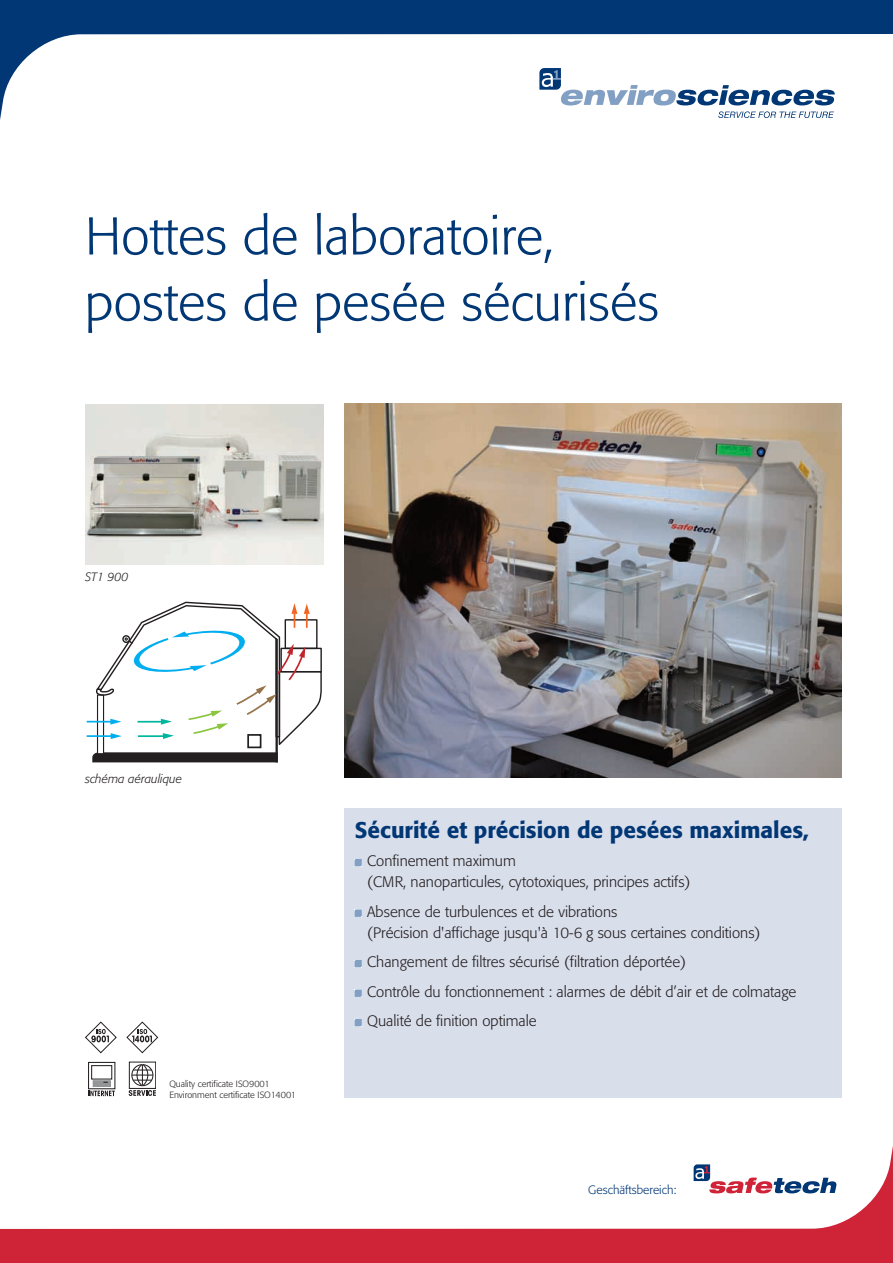
<style>
.page{position:relative;width:893px;height:1263px;background:#fff}
.page>*{position:absolute;margin:0;border:0;box-sizing:border-box;transform-origin:0 0}
.t1{font:300 52.5px/66.2px "Formata";color:#013775}
.t2{font:500 22.5px "Formata";color:#013775}
.t3{font:300 15px/21px "Formata";color:#231f20}
.t4{font:italic 300 12px "Formata";color:#231f20}
.t5{font:300 12px "Formata";color:#013775}
.t6{font:300 9px/10.5px "Formata";color:#231f20}
</style>
<div class="page">
<img style="left:344px;top:404px;width:498px;height:373px">
<svg style="left:0;top:1061px;width:893px;height:202px"></svg>
<svg style="left:0;top:0;width:893px;height:120px"></svg>
<svg style="left:718px;top:111px;width:116px;height:7px"></svg>
<svg style="left:539px;top:68px;width:296px;height:37px"></svg>
<svg style="left:694px;top:1164px;width:142px;height:29px"></svg>
<svg style="left:87px;top:602px;width:235px;height:160px"></svg>
<div style="left:247px;top:734px;width:14px;height:14px;border:2px solid #231f20"></div>
<img style="left:85px;top:405px;width:238px;height:159px">
<div style="left:344px;top:808px;width:498px;height:289px;background:#d9deeb"></div>
<svg style="left:354px;top:859px;width:8px;height:7px"></svg>
<svg style="left:354px;top:909px;width:8px;height:8px"></svg>
<svg style="left:354px;top:960px;width:8px;height:7px"></svg>
<svg style="left:354px;top:989px;width:8px;height:8px"></svg>
<svg style="left:354px;top:1019px;width:8px;height:7px"></svg>
<svg style="left:85px;top:1021px;width:32px;height:32px"></svg>
<svg style="left:88px;top:1062px;width:29px;height:36px"></svg>
<svg style="left:90px;top:1064px;width:23px;height:23px"></svg>
<div style="left:88px;top:1062px;width:27px;height:27px;border:1px solid #231f20"></div>
<svg style="left:88px;top:1090px;width:27px;height:6px"></svg>
<div style="left:92px;top:1065px;width:20px;height:14px;background:#fff"></div>
<div style="left:91px;top:1065px;width:21px;height:14px;border:1px solid #231f20"></div>
<div style="left:93px;top:1081px;width:17px;height:5px;background:#939598"></div>
<div style="left:93px;top:1080px;width:17px;height:7px;border:1px solid #939598"></div>
<svg style="left:127px;top:1021px;width:31px;height:32px"></svg>
<div style="left:129px;top:1062px;width:28px;height:36px;background:#fff"></div>
<svg style="left:129px;top:1063px;width:27px;height:33px"></svg>
<h1 class="t1" style="left:85px;top:207px;width:576px">Hottes de laboratoire, postes de pesée sécurisés</h1>
<p class="t4" style="left:85px;top:572px;width:45px">ST1 900</p>
<p class="t4" style="left:85px;top:774px;width:98px">schéma aéraulique</p>
<p class="t6" style="left:169px;top:1079px;width:128px">Quality certificate ISO9001<br>Environment certificate ISO14001</p>
<h2 class="t2" style="left:355px;top:820px;width:455px">Sécurité et précision de pesées maximales,</h2>
<p class="t3" style="left:367px;top:852px;width:325px">Confinement maximum<br>(CMR, nanoparticules, cytotoxiques, principes actifs)</p>
<p class="t3" style="left:367px;top:902px;width:395px">Absence de turbulences et de vibrations<br>(Précision d'affichage jusqu'à 10-6 g sous certaines conditions)</p>
<p class="t3" style="left:367px;top:948px;width:431px;line-height:29.5px">Changement de filtres sécurisé (filtration déportée)<br>Contrôle du fonctionnement : alarmes de débit d’air et de colmatage<br>Qualité de finition optimale</p>
<p class="t5" style="left:588px;top:1185px;width:90px">Geschäftsbereich:</p>
</div>
